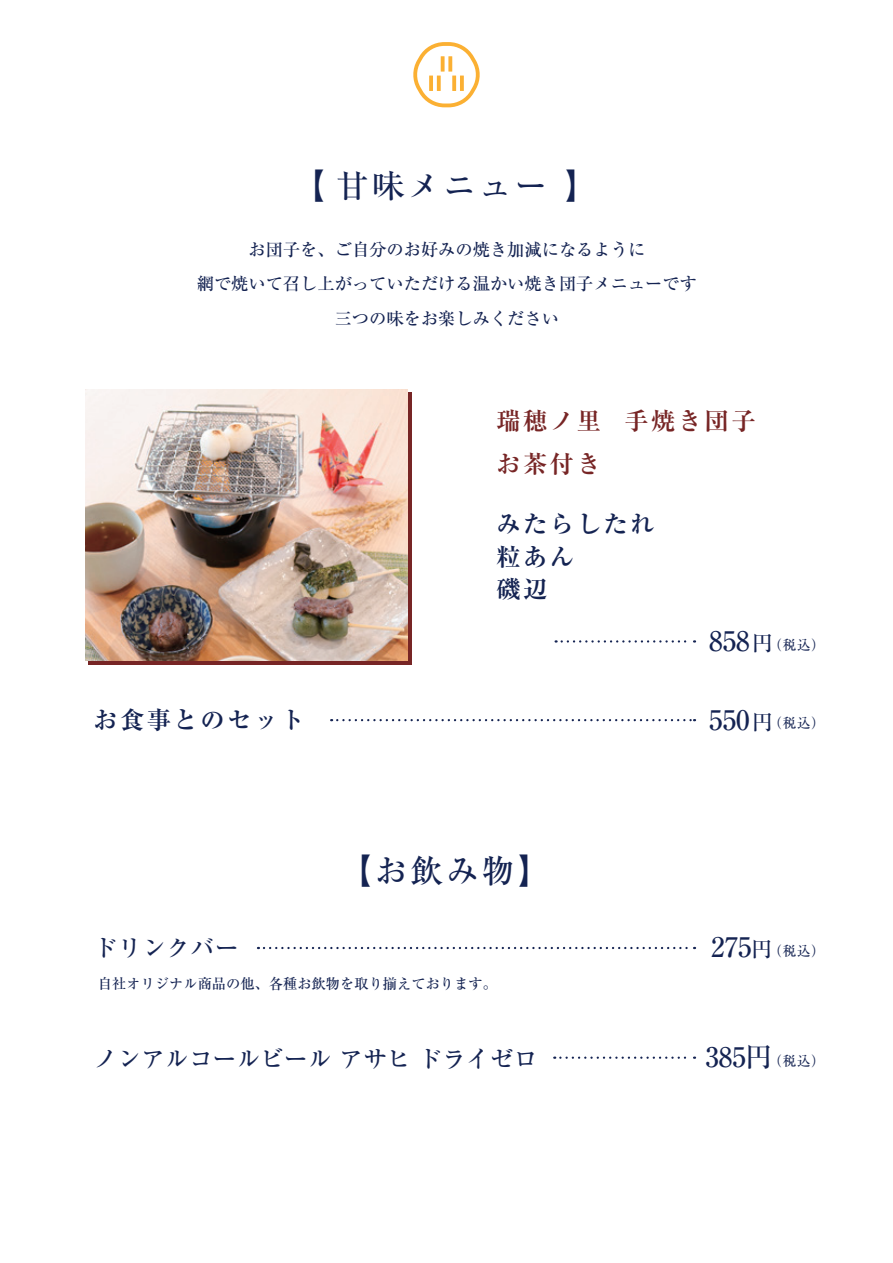
<style>
.page{position:relative;width:893px;height:1263px;background:#fff}
.page>*{position:absolute;margin:0;border:0;box-sizing:border-box;transform-origin:0 0}
.t1{font:500 32.55px "Ryumin Pr 5";letter-spacing:.1em;color:#142352}
.t2{font:500 27px "Ryumin Pr 5";color:#142352}
.t3{font:500 24.3px "Ryumin Pr 5";letter-spacing:-.02em;color:#142352}
.t4{font:700 24.3px/32.4px "Ryumin Pr 5";letter-spacing:.1em;color:#142352}
.t5{font:700 24.3px/43.5px "Ryumin Pr 5";letter-spacing:.1em;color:#772525}
.t6{font:500 17.25px/34.5px "Ryumin Pr 5";color:#142352;text-align:center}
.t7{font:500 14.25px "Ryumin Pr 5";color:#142352}
.t8{font:500 13.5px "Ryumin Pr 5";color:#142352}
.s1{font-size:27px}
.s2{font-size:21px}
.s3{font-size:13.5px}
</style>
<div class="page">
<svg style="left:258px;top:947px;width:437px;height:2px"></svg>
<div style="left:88px;top:393px;width:324px;height:272px;background:#772525"></div>
<img style="left:85px;top:389px;width:322px;height:272px">
<svg style="left:413px;top:42px;width:67px;height:65px"></svg>
<svg style="left:556px;top:640px;width:139px;height:3px"></svg>
<svg style="left:331px;top:719px;width:364px;height:2px"></svg>
<svg style="left:554px;top:1056px;width:141px;height:3px"></svg>
<h1 class="t1" style="left:293px;top:160px;width:306px">【甘味メニュー 】</h1>
<p class="t6" style="left:197px;top:231px;width:502px">お団子を、ご自分のお好みの焼き加減になるように<br>網で焼いて召し上がっていただける温かい焼き団子メニューです三つの味をお楽しみください</p>
<h3 class="t5" style="left:496px;top:397px;width:261px">瑞穂ノ里 手焼き団子お茶付き</h3>
<h3 class="t4" style="left:496px;top:506px;width:159px">みたらしたれ粒あん<br>磯辺</h3>
<h3 class="t4" style="left:93px;top:702px;width:213px">お食事とのセット</h3>
<h1 class="t1" style="left:339px;top:846px;width:213px">【お飲み物】</h1>
<h3 class="t3" style="left:93px;top:929px;width:147px">ドリンクバー</h3>
<p class="t7" style="left:98px;top:972px;width:400px">自社オリジナル商品の他、各種お飲物を取り揃えております。</p>
<p class="t8" style="left:709px;top:634px;width:117px"><span class="s1">858</span><span class="s2">円</span>（税込）</p>
<p class="t8" style="left:709px;top:713px;width:117px"><span class="s1">550</span><span class="s2">円</span>（税込）</p>
<h2 class="t2" style="left:711px;top:925px;width:63px">275<span class="s2">円</span></h2>
<p class="t8" style="left:769px;top:941px;width:58px">（税込）</p>
<h3 class="t3" style="left:93px;top:1039px;width:446px">ノンアルコールビール アサヒ ドライゼロ</h3>
<h2 class="t2" style="left:705px;top:1035px;width:121px">385円<span class="s3">（税込）</span></h2>
</div>
